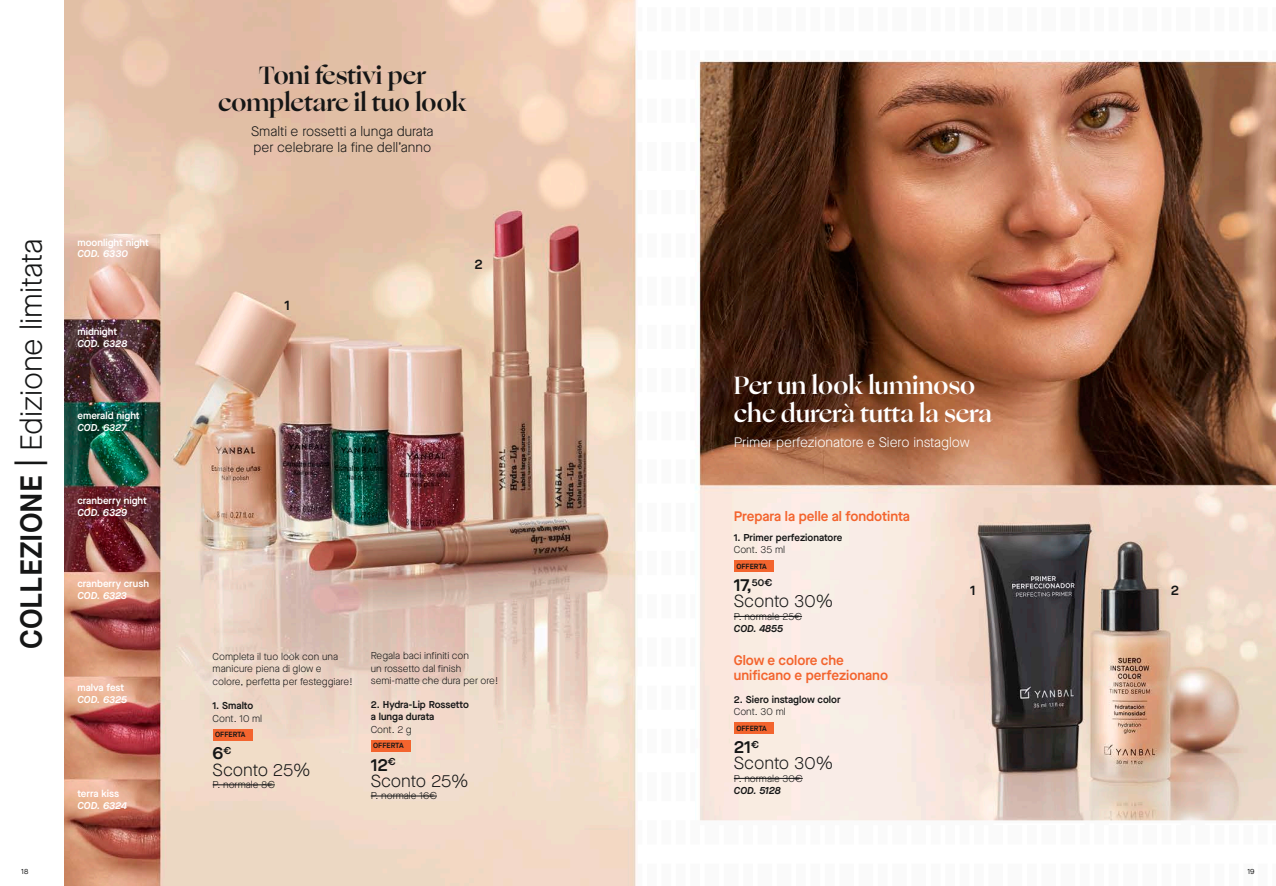
<style>
.page{position:relative;width:1276px;height:886px;background:#fff}
.page>*{position:absolute;margin:0;border:0;box-sizing:border-box;transform-origin:0 0}
.Info_comercial_N{font:300 30.38px "Maison Neue";color:#151616}
.Título_N{font:700 25px/27.5px "Ogg";color:#fff}
.Título_N-2{font:700 25px "Ogg";color:#151616}
.t1{font:300 17.5px/16.2px "Maison Neue";color:#151616}
.t2{font:600 13.75px/15px "Maison Neue";color:#f3642e}
.Bajada_Volada_N{font:300 13.75px/16.2px "Maison Neue";color:#151616}
.Bajada_Volada_N-2{font:300 13.75px "Maison Neue";color:#fff}
.Bajada_Volada_N-3{font:600 13.75px "Maison Neue";color:#151616}
.Texto_regular_N{font:300 10px/12.5px "Maison Neue";color:#151616}
.Info_comercial{font:600 10px/11.9px "Maison Neue";color:#fff}
.t3{font:600 10px "Maison Neue";color:#151616}
._08__Info_Comercial{font:300 10px "Maison Neue";color:#151616}
.t4{font:italic 600 10px "Maison Neue";color:#fff}
.t5{font:600 7.5px "Maison Neue";color:#151616}
.t6{font:7.5px "Maison Neue";color:#151616}
.s1{font-weight:600}
.s2{font-style:italic}
.s3{font-weight:600;font-style:italic}
</style>
<div class="page">
<img style="left:64px;top:0;width:1212px;height:886px">
<div style="left:213px;top:729px;width:40px;height:11px;background:#f3642e"></div>
<hr style="left:213px;top:784px;width:62px;height:1px;background:#151616">
<div style="left:371px;top:740px;width:40px;height:12px;background:#f3642e"></div>
<hr style="left:371px;top:796px;width:66px;height:1px;background:#151616">
<div style="left:734px;top:560px;width:40px;height:12px;background:#f3642e"></div>
<hr style="left:734px;top:616px;width:68px;height:1px;background:#151616">
<div style="left:734px;top:722px;width:40px;height:12px;background:#f3642e"></div>
<hr style="left:734px;top:778px;width:69px;height:1px;background:#151616">
<p class="Info_comercial_N" style="left:11px;top:649px;width:411px;rotate:-90deg"><span class="s1">COLLEZIONE |</span> Edizione limitata</p>
<p class="Info_comercial" style="left:77px;top:236px;width:73px">moonlight night<br><span class="s2">COD. 6330</span></p>
<p class="Info_comercial" style="left:77px;top:325px;width:41px">midnight</p>
<p class="t4" style="left:77px;top:336px;width:51px">COD. 6328</p>
<p class="Info_comercial" style="left:77px;top:410px;width:64px">emerald night</p>
<p class="t4" style="left:77px;top:421px;width:50px">COD. 6327</p>
<p class="Info_comercial" style="left:77px;top:494px;width:71px;line-height:12.5px">cranberry night<br><span class="s2">COD. 6329</span></p>
<p class="Info_comercial" style="left:77px;top:577px;width:73px">cranberry crush</p>
<p class="t4" style="left:77px;top:588px;width:51px">COD. 6323</p>
<p class="Info_comercial" style="left:77px;top:681px;width:51px">malva fest<br><span class="s2">COD. 6325</span></p>
<p class="Info_comercial" style="left:77px;top:787px;width:43px">terra kiss</p>
<p class="t4" style="left:77px;top:798px;width:51px">COD. 6324</p>
<p class="Título_N-2" style="left:259px;top:58px;width:169px">Toni festivi per</p>
<p class="Título_N-2" style="left:218px;top:86px;width:250px">completare il tuo look</p>
<p class="Bajada_Volada_N" style="left:251px;top:123px;width:184px">Smalti e rossetti a lunga durata per celebrare la fine dell’anno</p>
<p class="Bajada_Volada_N-3" style="left:284px;top:295px;width:7px">1</p>
<p class="Bajada_Volada_N-3" style="left:474px;top:254px;width:10px">2</p>
<p class="Texto_regular_N" style="left:213px;top:650px;width:142px">Completa il tuo look con una manicure piena di glow e colore, perfetta per festeggiare!</p>
<p class="t3" style="left:213px;top:699px;width:42px">1. Smalto</p>
<p class="_08__Info_Comercial" style="left:213px;top:711px;width:51px">Cont. 10 ml</p>
<p class="t5" style="left:215px;top:729px;width:32px">OFFERTA</p>
<p class="t1" style="left:213px;top:745px;width:99px"><span class="s1">6</span><sup>€<br></sup>Sconto 25%</p>
<p class="Texto_regular_N" style="left:213px;top:778px;width:64px">P. normale 8€</p>
<p class="Texto_regular_N" style="left:371px;top:649px;width:130px">Regala baci infiniti con<br>un rossetto dal finish semi-matte che dura per ore!</p>
<p class="t3" style="left:371px;top:698px;width:100px">2. Hydra-Lip Rossetto</p>
<p class="t3" style="left:371px;top:710px;width:65px">a lunga durata</p>
<p class="_08__Info_Comercial" style="left:371px;top:723px;width:42px">Cont. 2 g</p>
<p class="t5" style="left:373px;top:740px;width:32px">OFFERTA</p>
<p class="t1" style="left:371px;top:756px;width:99px"><span class="s1">12</span><sup>€<br></sup>Sconto 25%</p>
<p class="Texto_regular_N" style="left:371px;top:789px;width:68px">P. normale 16€</p>
<p class="Título_N" style="left:734px;top:372px;width:260px">Per un look luminoso che durerà tutta la sera</p>
<p class="Bajada_Volada_N-2" style="left:734px;top:433px;width:237px">Primer perfezionatore e Siero instaglow</p>
<p class="t2" style="left:734px;top:508px;width:178px">Prepara la pelle al fondotinta</p>
<p class="t3" style="left:734px;top:530px;width:110px">1. Primer perfezionatore</p>
<p class="_08__Info_Comercial" style="left:734px;top:543px;width:53px">Cont. 35 ml</p>
<p class="t5" style="left:736px;top:561px;width:32px">OFFERTA</p>
<p class="t1" style="left:734px;top:577px;width:101px"><span class="s1">17,</span><sup>50€<br></sup>Sconto 30%</p>
<p class="Texto_regular_N" style="left:734px;top:610px;width:70px">P. normale 25€<br><span class="s3">COD. 4855</span></p>
<p class="t2" style="left:734px;top:652px;width:156px">Glow e colore che unificano e perfezionano</p>
<p class="t3" style="left:734px;top:692px;width:108px">2. Siero instaglow color</p>
<p class="_08__Info_Comercial" style="left:734px;top:705px;width:53px">Cont. 30 ml</p>
<p class="t5" style="left:736px;top:723px;width:32px">OFFERTA</p>
<p class="t1" style="left:734px;top:739px;width:101px"><span class="s1">21</span><sup>€<br></sup>Sconto 30%</p>
<p class="Texto_regular_N" style="left:734px;top:772px;width:70px">P. normale 30€<br><span class="s3">COD. 5128</span></p>
<p class="Bajada_Volada_N-3" style="left:970px;top:580px;width:7px">1</p>
<p class="Bajada_Volada_N-3" style="left:1170px;top:580px;width:10px">2</p>
<p class="t6" style="left:21px;top:866px;width:9px">18</p>
<p class="t6" style="left:1247px;top:866px;width:9px">19</p>
</div>
